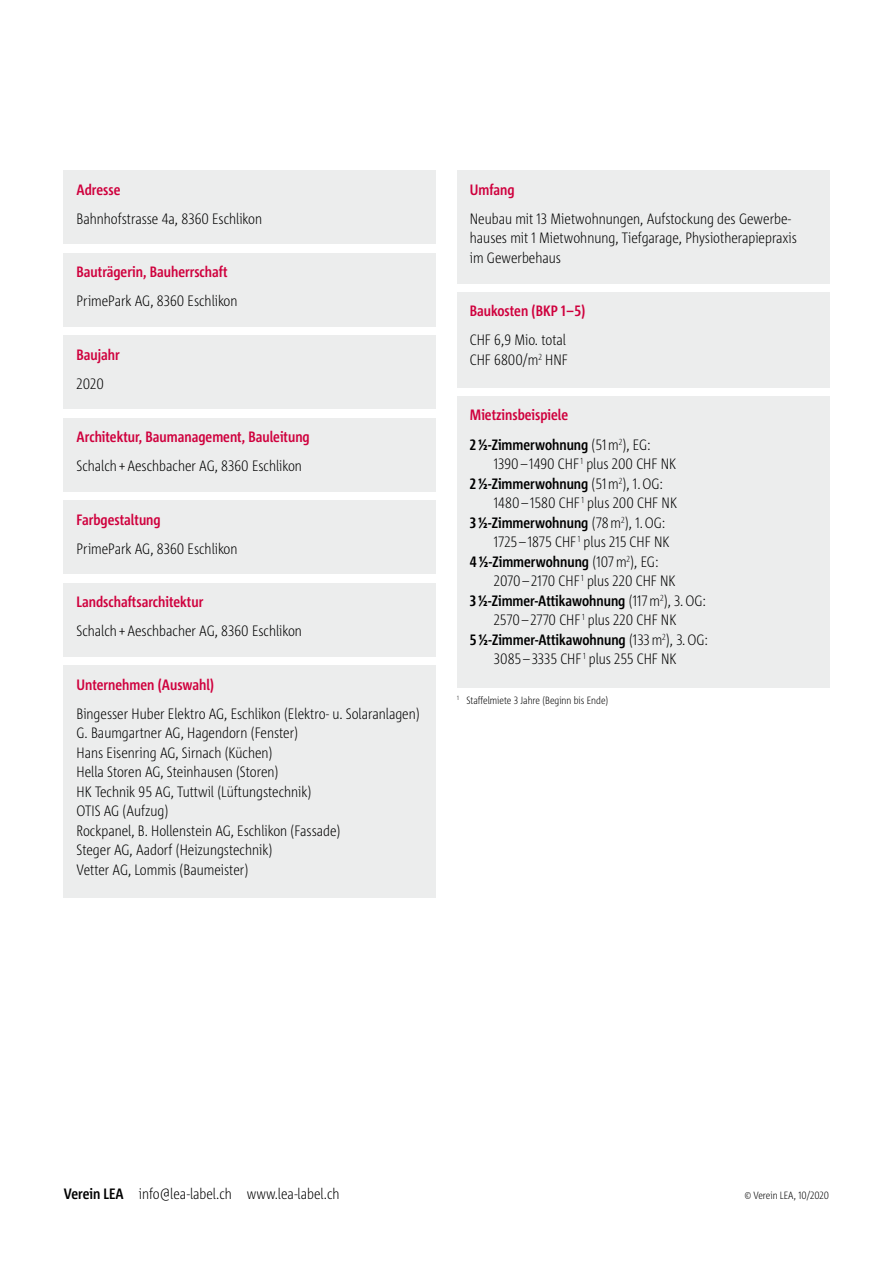
<style>
.page{position:relative;width:893px;height:1263px;background:#fff}
.page>*{position:absolute;margin:0;border:0;box-sizing:border-box;transform-origin:0 0}
.t1{font:300 15px/19.5px "Corpid Cd LF";color:#000}
.t2{font:700 15px/29.2px "Corpid Cd LF";color:#cf003d}
.t3{font:700 15px "Corpid Cd LF";color:#000}
.t4{font:300 10.5px "Corpid Cd LF";color:#000}
.s1{color:#000}
.s2{font-weight:300;color:#000}
.s3{font-weight:300}
.s4{font-weight:700}
</style>
<div class="page">
<div style="left:64px;top:170px;width:372px;height:74px;background:#eceded"></div>
<div style="left:64px;top:253px;width:372px;height:74px;background:#eceded"></div>
<div style="left:64px;top:335px;width:372px;height:74px;background:#eceded"></div>
<div style="left:64px;top:418px;width:372px;height:74px;background:#eceded"></div>
<div style="left:64px;top:500px;width:372px;height:74px;background:#eceded"></div>
<div style="left:64px;top:583px;width:372px;height:74px;background:#eceded"></div>
<div style="left:457px;top:170px;width:372px;height:113px;background:#eceded"></div>
<div style="left:457px;top:292px;width:372px;height:95px;background:#eceded"></div>
<div style="left:457px;top:396px;width:372px;height:291px;background:#eceded"></div>
<div style="left:64px;top:665px;width:372px;height:233px;background:#eceded"></div>
<p class="t2" style="left:77px;top:175px;width:45px">Adresse</p>
<p class="t1" style="left:77px;top:209px;width:187px">Bahnhofstrasse 4a, 8360 Eschlikon</p>
<p class="t2" style="left:77px;top:257px;width:153px">Bauträgerin, Bauherrschaft</p>
<p class="t1" style="left:77px;top:291px;width:163px">PrimePark AG, 8360 Eschlikon</p>
<p class="t2" style="left:77px;top:340px;width:45px">Baujahr</p>
<p class="t1" style="left:77px;top:374px;width:29px">2020</p>
<p class="t2" style="left:77px;top:422px;width:235px">Architektur, Baumanagement, Bauleitung</p>
<p class="t1" style="left:77px;top:456px;width:227px">Schalch +Aeschbacher AG, 8360 Eschlikon</p>
<p class="t2" style="left:77px;top:505px;width:86px">Farbgestaltung</p>
<p class="t1" style="left:77px;top:539px;width:163px">PrimePark AG, 8360 Eschlikon</p>
<p class="t2" style="left:77px;top:587px;width:128px">Landschaftsarchitektur</p>
<p class="t1" style="left:77px;top:621px;width:227px">Schalch +Aeschbacher AG, 8360 Eschlikon</p>
<p class="t2" style="left:77px;top:670px;width:139px">Unternehmen (Auswahl)</p>
<p class="t1" style="left:77px;top:704px;width:345px">Bingesser Huber Elektro AG, Eschlikon (Elektro- u. Solaranlagen)<br>G. Baumgartner AG, Hagendorn (Fenster)<br>Hans Eisenring AG, Sirnach (Küchen)<br>Hella Storen AG, Steinhausen (Storen)<br>HK Technik 95 AG, Tuttwil (Lüftungstechnik)<br>OTIS AG (Aufzug)<br>Rockpanel, B. Hollenstein AG, Eschlikon (Fassade)<br>Steger AG, Aadorf (Heizungstechnik)<br>Vetter AG, Lommis (Baumeister)</p>
<p class="t2" style="left:470px;top:175px;width:46px">Umfang</p>
<p class="t1" style="left:470px;top:209px;width:328px">Neubau mit 13 Mietwohnungen, Aufstockung des Gewerbe&shy;hauses mit 1 Mietwohnung, Tiefgarage, Physiotherapiepraxis im Gewerbehaus</p>
<p class="t2" style="left:470px;top:297px;width:117px">Baukosten (BKP 1–5)</p>
<p class="t1" style="left:470px;top:331px;width:99px">CHF 6,9 Mio. total<br>CHF 6800/m<sup>2</sup> HNF</p>
<p class="t2" style="left:470px;top:401px;width:182px">Mietzinsbeispiele<br><span class="s1">2½-Zimmerwohnung</span> <span class="s2">(51m</span><sup>2</sup><span class="s2">), EG:</span></p>
<p class="t1" style="left:494px;top:454px;width:184px">1390– 1490 CHF <sup>1</sup> plus 200 CHF NK</p>
<p class="t3" style="left:470px;top:475px;width:195px">2½-Zimmerwohnung <span class="s3">(51m</span><sup>2</sup><span class="s3">), 1.OG:</span></p>
<p class="t1" style="left:494px;top:493px;width:185px">1480 – 1580 CHF <sup>1</sup> plus 200 CHF NK</p>
<p class="t3" style="left:470px;top:514px;width:197px">3½-Zimmerwohnung <span class="s3">(78m</span><sup>2</sup><span class="s3">), 1.OG:</span></p>
<p class="t1" style="left:494px;top:532px;width:177px">1725 – 1875 CHF <sup>1</sup> plus 215 CHF NK</p>
<p class="t3" style="left:470px;top:553px;width:190px">4½-Zimmerwohnung <span class="s3">(107m</span><sup>2</sup><span class="s3">), EG:</span></p>
<p class="t1" style="left:494px;top:571px;width:183px">2070 – 2170 CHF <sup>1</sup> plus 220 CHF NK</p>
<p class="t3" style="left:470px;top:592px;width:237px">3½-Zimmer-Attikawohnung <span class="s3">(117m</span><sup>2</sup><span class="s3">), 3.OG:</span></p>
<p class="t1" style="left:494px;top:610px;width:184px">2570 – 2770 CHF <sup>1</sup> plus 220 CHF NK</p>
<p class="t3" style="left:470px;top:631px;width:240px">5½-Zimmer-Attikawohnung <span class="s3">(133m</span><sup>2</sup><span class="s3">), 3.OG:</span></p>
<p class="t1" style="left:494px;top:649px;width:184px">3085 – 3335 CHF <sup>1</sup> plus 255 CHF NK</p>
<p class="t4" style="left:457px;top:694px;width:153px"><sup>1</sup> Staffelmiete 3 Jahre (Beginn bis Ende)</p>
<p class="t1" style="left:64px;top:1184px;width:277px"><span class="s4">Verein LEA</span> info@lea-label.ch www.lea-label.ch</p>
<p class="t4" style="left:745px;top:1190px;width:86px">© Verein LEA, 10/2020</p>
</div>
